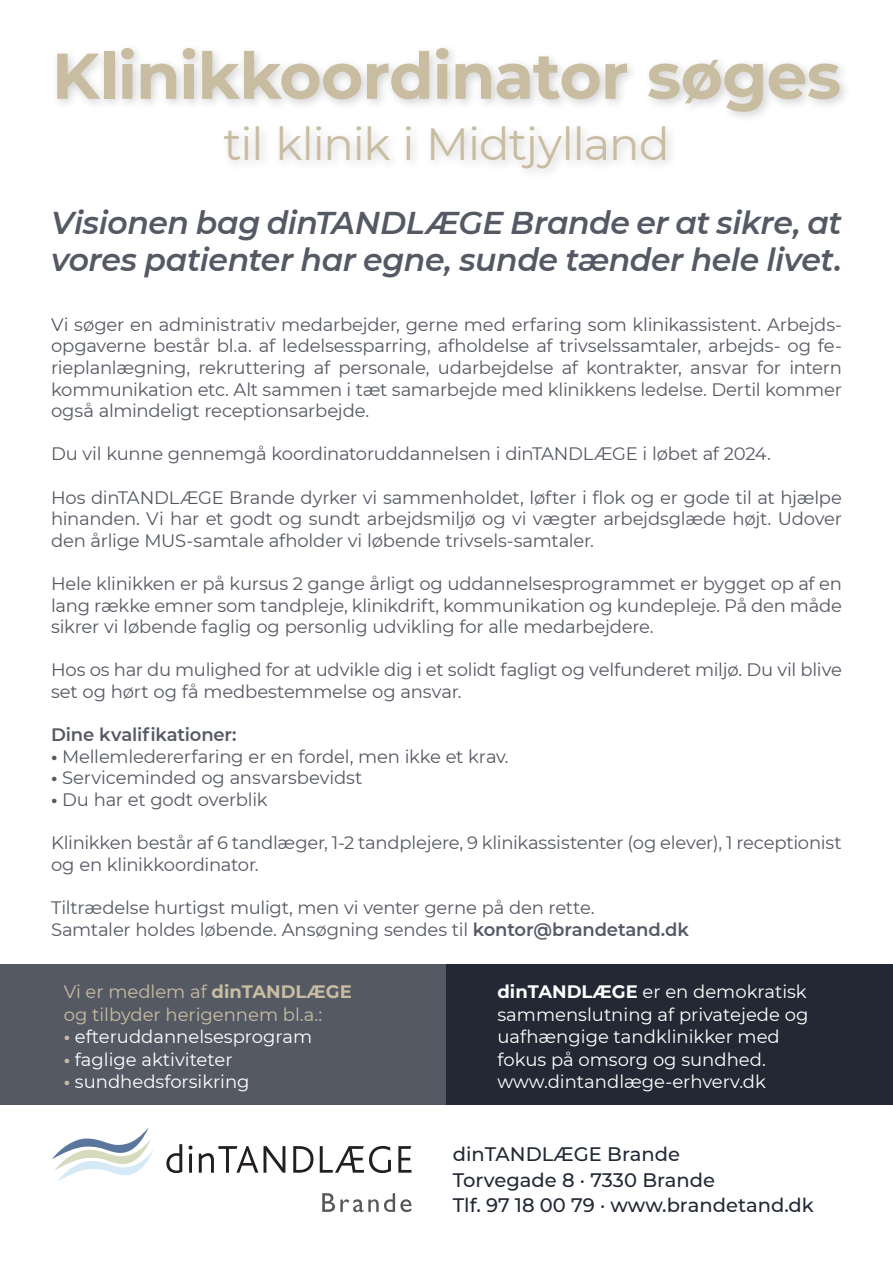
<style>
.page{position:relative;width:893px;height:1263px;background:#fff}
.page>*{position:absolute;margin:0;border:0;box-sizing:border-box;transform-origin:0 0}
.t1{font:700 64.5px "Montserrat";letter-spacing:-.015em;color:#c8bda1}
.t2{font:45px "Montserrat";letter-spacing:-.025em;color:#c8bda1}
.t3{font:italic 600 31.5px/37.8px "Montserrat";letter-spacing:-.015em;color:#555964}
.t4{font:500 19.5px "Montserrat";color:#222934}
.t5{font:18px/21.6px "Montserrat";letter-spacing:-.015em;color:#555964;text-align:justify}
.t6{font:18px/22.5px "Montserrat";color:#fff}
.t7{font:18px/22.5px "Montserrat";color:#c8bda1}
.t8{font:600 18px "Montserrat";letter-spacing:-.005em;color:#555964}
.s1{font-weight:700}
.s2{font-weight:600}
.s3{font-weight:700;color:#c8bda1}
</style>
<div class="page">
<div style="left:51px;top:42px;width:800px;height:139px;background:#231f20;opacity:.21"></div>
<svg style="left:52px;top:1127px;width:102px;height:55px"></svg>
<svg style="left:166px;top:1144px;width:16px;height:29px"></svg>
<hr style="left:189px;top:1153px;width:3px;height:20px;background:#231f20">
<svg style="left:188px;top:1145px;width:5px;height:4px"></svg>
<svg style="left:199px;top:1146px;width:86px;height:27px"></svg>
<svg style="left:293px;top:1146px;width:20px;height:27px"></svg>
<svg style="left:320px;top:1146px;width:71px;height:27px"></svg>
<svg style="left:398px;top:1146px;width:13px;height:27px"></svg>
<svg style="left:322px;top:1193px;width:89px;height:19px"></svg>
<div style="left:0;top:964px;width:446px;height:141px;background:#555964"></div>
<div style="left:446px;top:964px;width:447px;height:141px;background:#222934"></div>
<p class="t1" style="left:52px;top:29px;width:791px">Klinikkoordinator søges</p>
<p class="t2" style="left:223px;top:113px;width:447px">til klinik i Midtjylland</p>
<p class="t3" style="left:51px;top:202px;width:792px">Visionen bag dinTANDLÆGE Brande er at sikre, at vores patienter har egne, sunde tænder hele livet.</p>
<p class="t5" style="left:51px;top:313px;width:792px">Vi søger en administrativ medarbejder, gerne med erfaring som klinikassistent. Arbejds&shy;opgaverne består bl.a. af ledelsessparring, afholdelse af trivselssamtaler, arbejds- og fe&shy;rieplanlægning, rekruttering af personale, udarbejdelse af kontrakter, ansvar for intern kommunikation etc. Alt sammen i tæt samarbejde med klinikkens ledelse. Dertil kommer også almindeligt receptionsarbejde.</p>
<p class="t5" style="left:51px;top:442px;width:721px">Du vil kunne gennemgå koordinatoruddannelsen i dinTANDLÆGE i løbet af 2024.</p>
<p class="t5" style="left:51px;top:486px;width:792px">Hos dinTANDLÆGE Brande dyrker vi sammenholdet, løfter i flok og er gode til at hjælpe hinanden. Vi har et godt og sundt arbejdsmiljø og vi vægter arbejdsglæde højt. Udover den årlige MUS-samtale afholder vi løbende trivsels-samtaler.</p>
<p class="t5" style="left:51px;top:572px;width:792px">Hele klinikken er på kursus 2 gange årligt og uddannelsesprogrammet er bygget op af en lang række emner som tandpleje, klinikdrift, kommunikation og kundepleje. På den måde sikrer vi løbende faglig og personlig udvikling for alle medarbejdere.</p>
<p class="t5" style="left:51px;top:658px;width:792px">Hos os har du mulighed for at udvikle dig i et solidt fagligt og velfunderet miljø. Du vil blive set og hørt og få medbestemmelse og ansvar.</p>
<p class="t8" style="left:51px;top:722px;width:187px">Dine kvalifikationer:</p>
<p class="t5" style="left:51px;top:745px;width:459px"><span class="s1">•</span> Mellemledererfaring er en fordel, men ikke et krav.</p>
<p class="t5" style="left:51px;top:766px;width:313px"><span class="s1">•</span> Serviceminded og ansvarsbevidst</p>
<p class="t5" style="left:51px;top:788px;width:218px"><span class="s1">•</span> Du har et godt overblik</p>
<p class="t5" style="left:51px;top:831px;width:792px">Klinikken består af 6 tandlæger, 1-2 tandplejere, 9 klinikassistenter (og elever), 1 receptionist og en klinikkoordinator.</p>
<p class="t5" style="left:51px;top:896px;width:545px">Tiltrædelse hurtigst muligt, men vi venter gerne på den rette.</p>
<p class="t5" style="left:51px;top:918px;width:639px">Samtaler holdes løbende. Ansøgning sendes til <span class="s2">kontor@brandetand.dk</span></p>
<p class="t7" style="left:64px;top:980px;width:290px">Vi er medlem af <span class="s1">dinTANDLÆGE </span>og tilbyder herigennem bl.a.:</p>
<p class="t6" style="left:64px;top:1025px;width:250px"><span class="s3">•</span> efteruddannelsesprogram</p>
<p class="t6" style="left:64px;top:1048px;width:170px"><span class="s3">•</span> faglige aktiviteter</p>
<p class="t6" style="left:64px;top:1070px;width:187px"><span class="s3">•</span> sundhedsforsikring</p>
<p class="t6" style="left:497px;top:980px;width:312px"><span class="s1">dinTANDLÆGE</span> er en demokratisk sammenslutning af privatejede og uafhængige tandklinikker med fokus på omsorg og sundhed.</p>
<p class="t6" style="left:497px;top:1070px;width:270px">www.dintandlæge-erhverv.dk</p>
<p class="t4" style="left:453px;top:1141px;width:229px">dinTANDLÆGE Brande</p>
<p class="t4" style="left:453px;top:1166px;width:264px">Torvegade 8 · 7330 Brande</p>
<p class="t4" style="left:453px;top:1192px;width:363px">Tlf. 97 18 00 79 · www.brandetand.dk</p>
</div>
